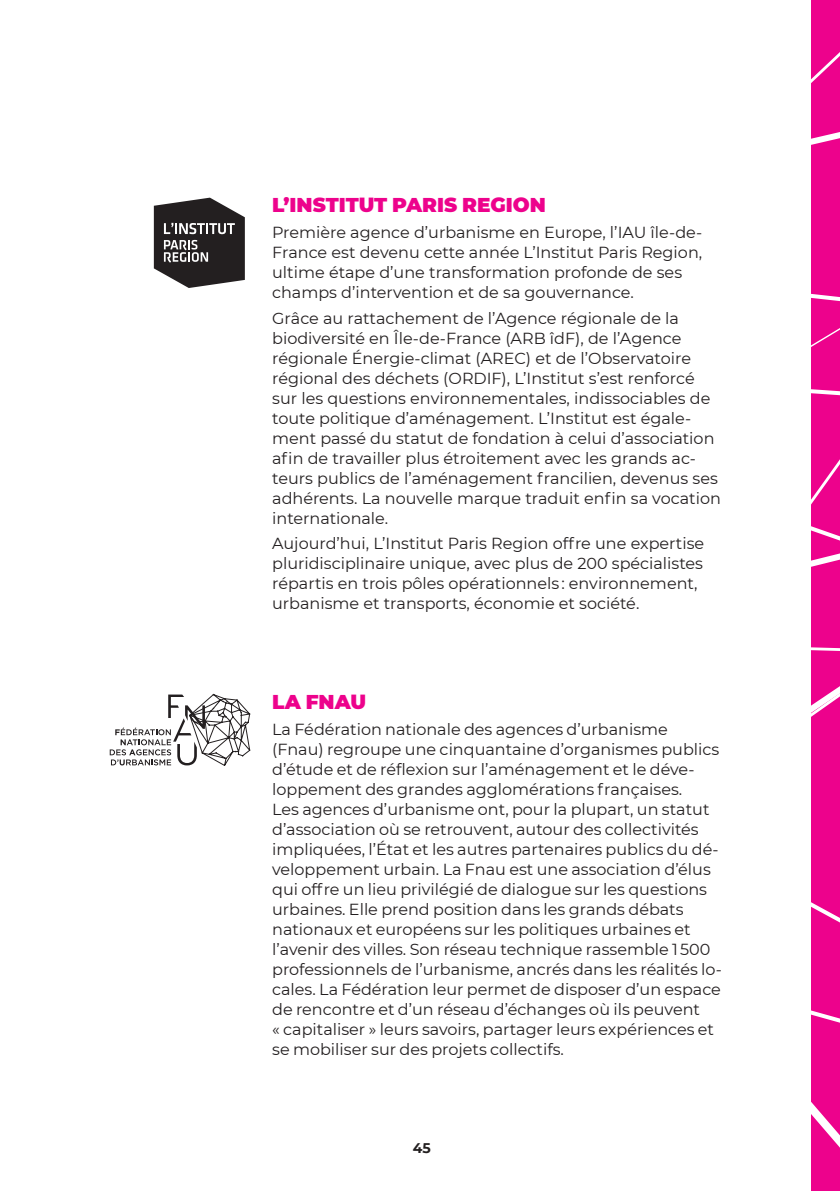
<style>
.page{position:relative;width:840px;height:1191px;background:#fff}
.page>*{position:absolute;margin:0;border:0;box-sizing:border-box;transform-origin:0 0}
.Titre_workshop{font:900 20px "Montserrat";color:#ed028c}
.Titre_workshop-2{font:16px/20px "Montserrat";color:#231f20}
.t1{font:700 14px "Montserrat";color:#231f20}
</style>
<div class="page">
<svg style="left:154px;top:198px;width:91px;height:90px"></svg>
<svg style="left:110px;top:694px;width:140px;height:72px"></svg>
<div style="left:811px;top:0;width:28px;height:1191px;background:#ed028c"></div>
<svg style="left:811px;top:1102px;width:28px;height:45px"></svg>
<svg style="left:811px;top:53px;width:28px;height:970px"></svg>
<p class="Titre_workshop" style="left:272px;top:190px;width:275px">L’INSTITUT PARIS REGION</p>
<p class="Titre_workshop-2" style="left:272px;top:222px;width:431px">Première agence d’urbanisme en Europe, l’IAU île-de-France est devenu cette année L’Institut Paris Region, ultime étape d’une transformation profonde de ses champs d’intervention et de sa gouvernance.</p>
<p class="Titre_workshop-2" style="left:272px;top:307px;width:450px">Grâce au rattachement de l’Agence régionale de la biodiversité en Île-de-France (ARB îdF), de l’Agence régionale Énergie-climat (AREC) et de l’Observatoire régional des déchets (ORDIF), L’Institut s’est renforcé sur les questions environnementales, indissociables de toute politique d’aménagement. L’Institut est égale&shy;ment passé du statut de fondation à celui d’association afin de travailler plus étroitement avec les grands ac&shy;teurs publics de l’aménagement francilien, devenus ses adhérents. La nouvelle marque traduit enfin sa vocation internationale.</p>
<p class="Titre_workshop-2" style="left:272px;top:533px;width:433px">Aujourd’hui, L’Institut Paris Region offre une expertise pluridisciplinaire unique, avec plus de 200 spécialistes répartis en trois pôles opérationnels : environnement, urbanisme et transports, économie et société.</p>
<p class="Titre_workshop" style="left:272px;top:687px;width:95px">LA FNAU</p>
<p class="Titre_workshop-2" style="left:272px;top:718px;width:451px">La Fédération nationale des agences d’urbanisme (Fnau) regroupe une cinquantaine d’organismes publics d’étude et de réflexion sur l’aménagement et le déve&shy;loppement des grandes agglomérations françaises.<br>Les agences d’urbanisme ont, pour la plupart, un statut d’association où se retrouvent, autour des collectivités impliquées, l’État et les autres partenaires publics du dé&shy;veloppement urbain. La Fnau est une association d’élus qui offre un lieu privilégié de dialogue sur les questions urbaines. Elle prend position dans les grands débats nationaux et européens sur les politiques urbaines et l’avenir des villes. Son réseau technique rassemble 1 500 professionnels de l’urbanisme, ancrés dans les réalités lo&shy;cales. La Fédération leur permet de disposer d’un espace de rencontre et d’un réseau d’échanges où ils peuvent<br>« capitaliser » leurs savoirs, partager leurs expériences et se mobiliser sur des projets collectifs.</p>
<p class="t1" style="left:412px;top:1137px;width:19px">45</p>
</div>
